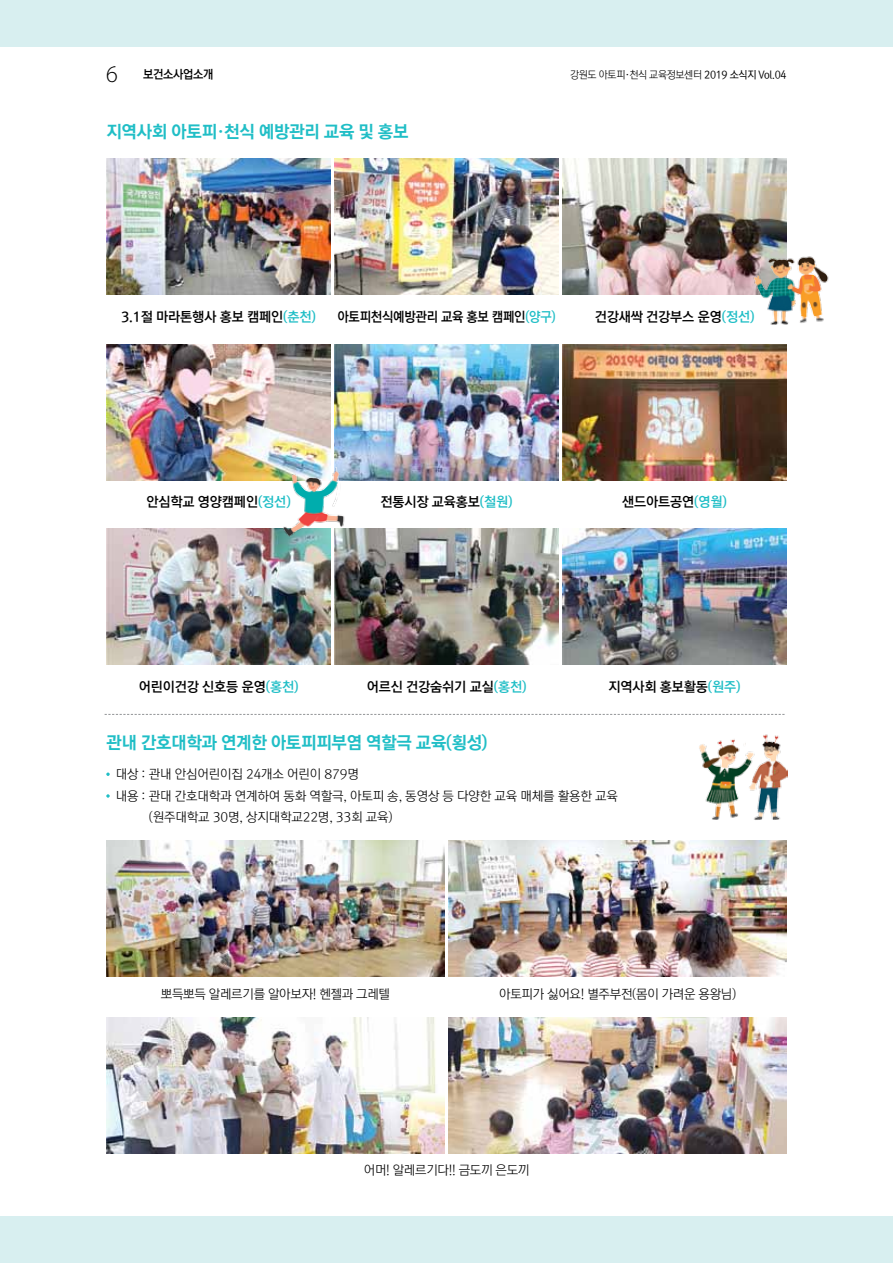
<style>
.page{position:relative;width:893px;height:1263px;background:#fff}
.page>*{position:absolute;margin:0;border:0;box-sizing:border-box;transform-origin:0 0}
.t1{font:300 24px "Myriad Pro";color:#000}
.t2{font:17.25px "Rix M Go EB";letter-spacing:-.02em;color:#20bec6}
.t3{font:13.5px "Rix M Go B";letter-spacing:-.01em;color:#000}
.t4{font:13.5px "Rix M Go B";letter-spacing:-.01em;color:#000;scale:.94 1}
.t5{font:12.75px "Rix M Go L";letter-spacing:-.01em;color:#000}
.t6{font:12px "Rix M Go B";letter-spacing:-.03em;color:#000;scale:.96 1}
.t7{font:10.5px "Rix M Go L";letter-spacing:-.03em;color:#000;scale:.96 1}
.s1{font-family:"Rix M Go M"}
.s2{color:#20bec6}
</style>
<div class="page">
<div style="left:0;top:0;width:893px;height:47px;background:#d8eff0"></div>
<div style="left:0;top:1216px;width:893px;height:47px;background:#d8eff0"></div>
<svg style="left:106px;top:772px;width:4px;height:4px"></svg>
<svg style="left:106px;top:794px;width:4px;height:4px"></svg>
<img style="left:106px;top:840px;width:338px;height:136px">
<img style="left:106px;top:1017px;width:338px;height:136px">
<img style="left:449px;top:840px;width:338px;height:136px">
<img style="left:449px;top:1017px;width:338px;height:136px">
<svg style="left:104px;top:714px;width:680px;height:1px"></svg>
<img style="left:106px;top:344px;width:224px;height:136px">
<img style="left:334px;top:344px;width:224px;height:136px">
<img style="left:563px;top:344px;width:224px;height:136px">
<img style="left:106px;top:529px;width:224px;height:136px">
<img style="left:334px;top:529px;width:224px;height:136px">
<img style="left:563px;top:529px;width:224px;height:136px">
<img style="left:699px;top:734px;width:88px;height:86px">
<img style="left:106px;top:158px;width:224px;height:136px">
<img style="left:334px;top:158px;width:224px;height:136px">
<img style="left:563px;top:158px;width:224px;height:136px">
<img style="left:748px;top:237px;width:81px;height:88px">
<img style="left:278px;top:467px;width:72px;height:72px">
<h1 class="t1" style="left:106px;top:59px;width:13px">6</h1>
<p class="t7" style="left:570px;top:69px;width:227px">강원도 아토피·천식 교육정보센터 <span class="s1">2019 소식지 Vol.04</span></p>
<p class="t6" style="left:143px;top:68px;width:75px">보건소사업소개</p>
<h2 class="t2" style="left:106px;top:122px;width:304px">지역사회 아토피·천식 예방관리 교육 및 홍보</h2>
<p class="t3" style="left:121px;top:310px;width:196px">3.1절 마라톤행사 홍보 캠페인<span class="s2">(춘천)</span></p>
<p class="t4" style="left:337px;top:310px;width:234px">아토피천식예방관리 교육 홍보 캠페인<span class="s2">(양구)</span></p>
<p class="t3" style="left:595px;top:310px;width:161px">건강새싹 건강부스 운영<span class="s2">(정선)</span></p>
<p class="t3" style="left:146px;top:495px;width:146px">안심학교 영양캠페인<span class="s2">(정선)</span></p>
<p class="t3" style="left:380px;top:495px;width:134px">전통시장 교육홍보<span class="s2">(철원)</span></p>
<p class="t3" style="left:622px;top:495px;width:106px">샌드아트공연<span class="s2">(영월)</span></p>
<p class="t3" style="left:139px;top:679px;width:161px">어린이건강 신호등 운영<span class="s2">(홍천)</span></p>
<p class="t3" style="left:367px;top:679px;width:161px">어르신 건강숨쉬기 교실<span class="s2">(홍천)</span></p>
<p class="t3" style="left:608px;top:679px;width:134px">지역사회 홍보활동<span class="s2">(원주)</span></p>
<h2 class="t2" style="left:106px;top:733px;width:383px">관내 간호대학과 연계한 아토피피부염 역할극 교육(횡성)</h2>
<p class="t5" style="left:116px;top:767px;width:245px">대상 : 관내 안심어린이집 24개소 어린이 879명</p>
<p class="t5" style="left:116px;top:789px;width:504px">내용 : 관대 간호대학과 연계하여 동화 역할극, 아토피 송, 동영상 등 다양한 교육 매체를 활용한 교육</p>
<p class="t5" style="left:149px;top:810px;width:245px">(원주대학교 30명, 상지대학교22명, 33회 교육)</p>
<p class="t5" style="left:161px;top:987px;width:231px">뽀득뽀득 알레르기를 알아보자! 헨젤과 그레텔</p>
<p class="t5" style="left:499px;top:987px;width:239px">아토피가 싫어요! 별주부전(몸이 가려운 용왕님)</p>
<p class="t5" style="left:364px;top:1163px;width:167px">어머! 알레르기다!! 금도끼 은도끼</p>
</div>
